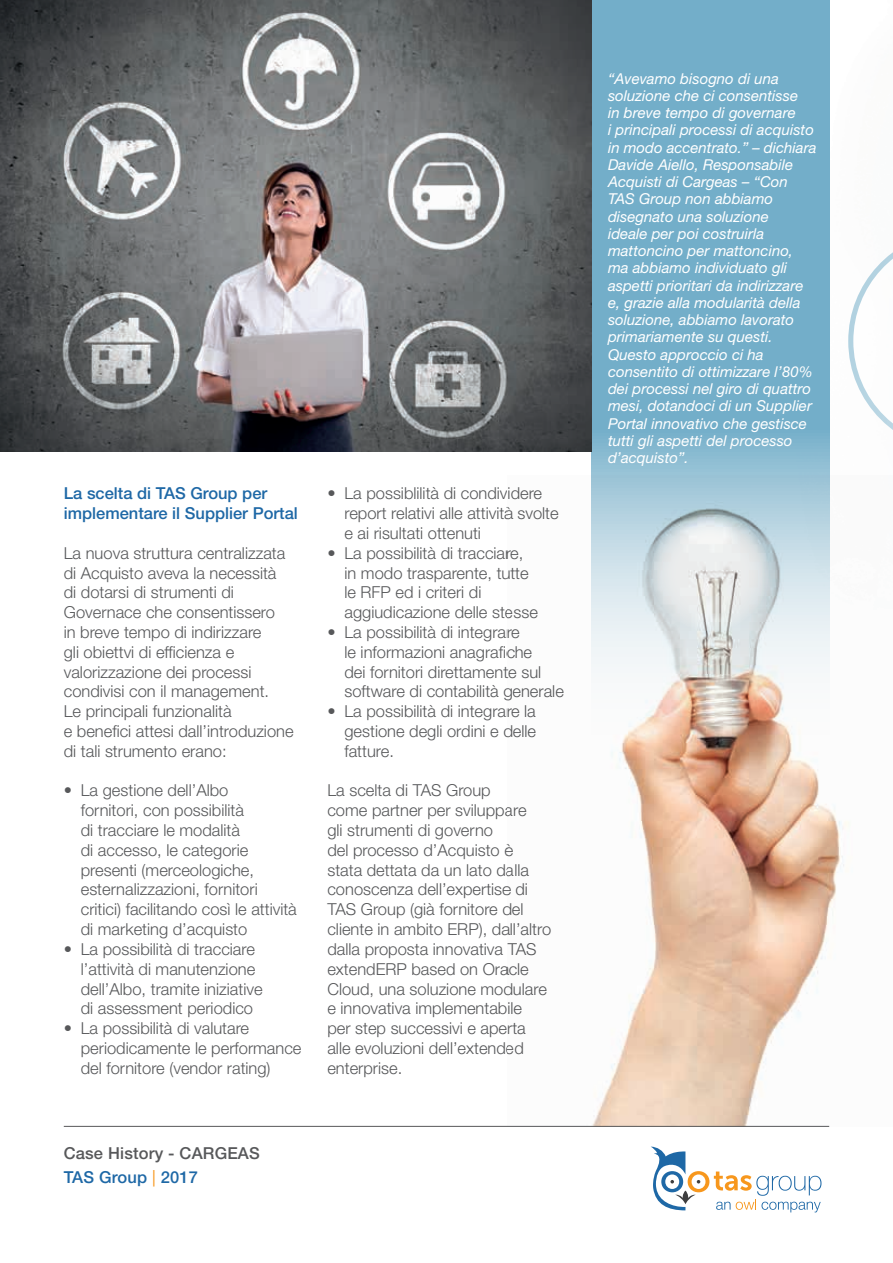
<style>
.page{position:relative;width:893px;height:1263px;background:#fff}
.page>*{position:absolute;margin:0;border:0;box-sizing:border-box;transform-origin:0 0}
.t1{font:300 16.5px/19.8px "Helvetica Neue LT Std";color:#57585a}
.t2{font:500 16.5px/19.8px "Helvetica Neue LT Std";color:#1e68a6}
.t3{font:500 16.5px/23.7px "Helvetica Neue LT Std";letter-spacing:.01em;color:#57585a}
.t4{font:italic 15px/17.2px "Helvetica Neue LT Std";color:#fff}
.s1{color:#1e68a6}
.s2{font-weight:400;color:#f7971d}
</style>
<div class="page">
<img style="left:829px;top:0;width:1px;height:475px">
<div style="left:591px;top:0;width:238px;height:816px;background:#73aec9"></div>
<img style="left:0;top:0;width:591px;height:452px">
<img style="left:507px;top:475px;width:342px;height:651px">
<svg style="left:848px;top:252px;width:45px;height:178px"></svg>
<hr style="left:64px;top:1126px;width:765px;height:1px;background:#57585a">
<svg style="left:651px;top:1146px;width:170px;height:66px"></svg>
<p class="t2" style="left:64px;top:483px;width:236px">La scelta di TAS Group per implementare il Supplier Portal</p>
<p class="t1" style="left:64px;top:543px;width:231px">La nuova struttura centralizzata di Acquisto aveva la necessità<br>di dotarsi di strumenti di<br>Governace che consentissero<br>in breve tempo di indirizzare<br>gli obiettvi di efficienza e valorizzazione dei processi condivisi con il management.<br>Le principali funzionalità<br>e benefici attesi dall’introduzione di tali strumento erano:</p>
<p class="t1" style="left:81px;top:780px;width:218px;text-indent:-17px">• La gestione dell’Albo<br>fornitori, con possibilità<br>di tracciare le modalità<br>di accesso, le categorie presenti (merceologiche, esternalizzazioni, fornitori critici) facilitando così le attività di marketing d’acquisto</p>
<p class="t1" style="left:81px;top:939px;width:183px;text-indent:-17px">• La possibilità di tracciare l’attività di manutenzione dell’Albo, tramite iniziative di assessment periodico</p>
<p class="t1" style="left:81px;top:1018px;width:222px;text-indent:-17px">• La possibilità di valutare periodicamente le performance del fornitore (vendor rating)</p>
<p class="t1" style="left:344px;top:483px;width:216px;text-indent:-17px">• La possiblilità di condividere report relativi alle attività svolte e ai risultati ottenuti</p>
<p class="t1" style="left:344px;top:543px;width:195px;text-indent:-17px">• La possibilità di tracciare, in modo trasparente, tutte le RFP ed i criteri di aggiudicazione delle stesse</p>
<p class="t1" style="left:344px;top:622px;width:221px;text-indent:-17px">• La possibilità di integrare<br>le informazioni anagrafiche<br>dei fornitori direttamente sul software di contabilità generale</p>
<p class="t1" style="left:344px;top:701px;width:193px;text-align:justify;text-indent:-17px">• La possibilità di integrare la gestione degli ordini e delle fatture.</p>
<p class="t1" style="left:327px;top:780px;width:225px">La scelta di TAS Group<br>come partner per sviluppare<br>gli strumenti di governo<br>del processo d’Acquisto è stata dettata da un lato dalla conoscenza dell’expertise di<br>TAS Group (già fornitore del cliente in ambito ERP), dall’altro dalla proposta innovativa TAS extendERP based on Oracle<br>Cloud, una soluzione modulare e innovativa implementabile<br>per step successivi e aperta alle evoluzioni dell’extended enterprise.</p>
<p class="t3" style="left:64px;top:1141px;width:198px">Case History - CARGEAS<br><span class="s1">TAS Group</span> <span class="s2">|</span> <span class="s1">2017</span></p>
<p class="t4" style="left:608px;top:69px;width:210px">“Avevamo bisogno di una soluzione che ci consentisse<br>in breve tempo di governare<br>i principali processi di acquisto in modo accentrato.” – dichiara<br>Davide Aiello, Responsabile<br>Acquisti di Cargeas – “Con<br>TAS Group non abbiamo disegnato una soluzione<br>ideale per poi costruirla mattoncino per mattoncino, ma abbiamo individuato gli aspetti prioritari da indirizzare e, grazie alla modularità della soluzione, abbiamo lavorato primariamente su questi.<br>Questo approccio ci ha consentito di ottimizzare l’80% dei processi nel giro di quattro mesi, dotandoci di un Supplier<br>Portal innovativo che gestisce tutti gli aspetti del processo d’acquisto”.</p>
</div>
